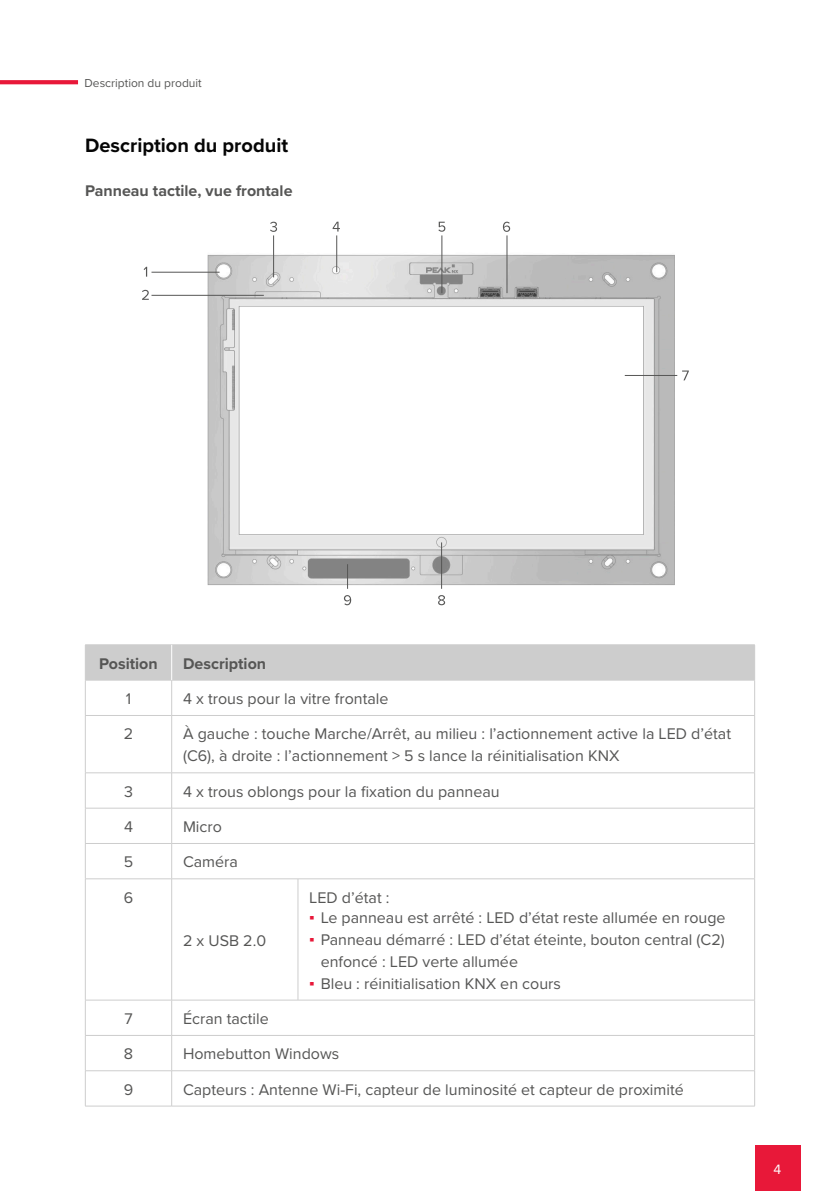
<style>
.page{position:relative;width:840px;height:1191px;background:#fff}
.page>*{position:absolute;margin:0;border:0;box-sizing:border-box;transform-origin:0 0}
.Überschrift_Ebene_1__95__Schwarz{font:700 20px "Proxima Nova";color:#050505}
.Tabelleninhalt{font:16px/22px "Proxima Nova";color:#565655}
.Überschrift_Ebene_2___80___Schwarz{font:700 16px "Proxima Nova";color:#565655}
.Tabellenkopf{font:700 16px "Proxima Nova";color:#565655}
.t1{font:14px "Proxima Nova";color:#fff}
.t2{font:12px "Proxima Nova";color:#565655}
.s1{font-family:"Verdana";color:#e81839}
</style>
<div class="page">
<div style="left:754px;top:1145px;width:45px;height:46px;background:#e81839"></div>
<svg style="left:0;top:80px;width:78px;height:4px"></svg>
<img style="left:191px;top:244px;width:498px;height:345px">
<hr style="left:336px;top:235px;width:1px;height:37px;background:#565655">
<hr style="left:441px;top:235px;width:1px;height:58px;background:#565655">
<hr style="left:273px;top:235px;width:1px;height:42px;background:#565655">
<hr style="left:441px;top:542px;width:1px;height:47px;background:#565655">
<svg style="left:347px;top:564px;width:1px;height:25px"></svg>
<hr style="left:624px;top:375px;width:53px;height:1px;background:#565655">
<hr style="left:506px;top:235px;width:1px;height:58px;background:#565655">
<hr style="left:151px;top:272px;width:68px;height:1px;background:#565655">
<hr style="left:151px;top:295px;width:113px;height:1px;background:#565655">
<svg style="left:143px;top:267px;width:4px;height:10px"></svg>
<svg style="left:142px;top:290px;width:7px;height:10px"></svg>
<svg style="left:270px;top:222px;width:7px;height:10px"></svg>
<svg style="left:332px;top:222px;width:8px;height:9px"></svg>
<svg style="left:438px;top:222px;width:7px;height:10px"></svg>
<svg style="left:502px;top:222px;width:8px;height:10px"></svg>
<svg style="left:681px;top:370px;width:7px;height:10px"></svg>
<svg style="left:438px;top:595px;width:7px;height:10px"></svg>
<svg style="left:344px;top:595px;width:7px;height:10px"></svg>
<div style="left:86px;top:645px;width:667px;height:35px;background:#cdcdcd"></div>
<svg style="left:86px;top:714px;width:667px;height:358px"></svg>
<hr style="left:171px;top:680px;width:1px;height:35px;background:#cdcdcd">
<hr style="left:85px;top:715px;width:86px;height:1px;background:#cdcdcd">
<hr style="left:171px;top:715px;width:127px;height:1px;background:#cdcdcd">
<hr style="left:171px;top:715px;width:1px;height:57px;background:#cdcdcd">
<hr style="left:298px;top:715px;width:456px;height:1px;background:#cdcdcd">
<hr style="left:85px;top:772px;width:86px;height:1px;background:#cdcdcd">
<hr style="left:171px;top:772px;width:127px;height:1px;background:#cdcdcd">
<hr style="left:171px;top:773px;width:1px;height:35px;background:#cdcdcd">
<hr style="left:298px;top:772px;width:456px;height:1px;background:#cdcdcd">
<hr style="left:85px;top:808px;width:86px;height:1px;background:#cdcdcd">
<hr style="left:171px;top:808px;width:127px;height:1px;background:#cdcdcd">
<hr style="left:171px;top:808px;width:1px;height:35px;background:#cdcdcd">
<hr style="left:298px;top:808px;width:456px;height:1px;background:#cdcdcd">
<hr style="left:85px;top:843px;width:86px;height:1px;background:#cdcdcd">
<hr style="left:171px;top:843px;width:127px;height:1px;background:#cdcdcd">
<hr style="left:171px;top:843px;width:1px;height:35px;background:#cdcdcd">
<hr style="left:298px;top:843px;width:456px;height:1px;background:#cdcdcd">
<hr style="left:85px;top:878px;width:86px;height:1px;background:#cdcdcd">
<hr style="left:171px;top:878px;width:127px;height:1px;background:#cdcdcd">
<hr style="left:171px;top:879px;width:1px;height:121px;background:#cdcdcd">
<hr style="left:298px;top:878px;width:456px;height:1px;background:#cdcdcd">
<hr style="left:85px;top:999px;width:86px;height:1px;background:#cdcdcd">
<hr style="left:171px;top:999px;width:127px;height:1px;background:#cdcdcd">
<hr style="left:171px;top:1000px;width:1px;height:35px;background:#cdcdcd">
<hr style="left:298px;top:999px;width:456px;height:1px;background:#cdcdcd">
<hr style="left:85px;top:1035px;width:86px;height:1px;background:#cdcdcd">
<hr style="left:171px;top:1035px;width:127px;height:1px;background:#cdcdcd">
<hr style="left:171px;top:1035px;width:1px;height:35px;background:#cdcdcd">
<hr style="left:298px;top:1035px;width:456px;height:1px;background:#cdcdcd">
<hr style="left:85px;top:1070px;width:86px;height:1px;background:#cdcdcd">
<hr style="left:171px;top:1070px;width:127px;height:1px;background:#cdcdcd">
<hr style="left:171px;top:1071px;width:1px;height:34px;background:#cdcdcd">
<hr style="left:298px;top:1070px;width:456px;height:1px;background:#cdcdcd">
<hr style="left:85px;top:680px;width:1px;height:35px;background:#cdcdcd">
<hr style="left:753px;top:680px;width:1px;height:35px;background:#cdcdcd">
<hr style="left:85px;top:715px;width:1px;height:57px;background:#cdcdcd">
<hr style="left:753px;top:715px;width:1px;height:57px;background:#cdcdcd">
<hr style="left:85px;top:773px;width:1px;height:35px;background:#cdcdcd">
<hr style="left:753px;top:773px;width:1px;height:35px;background:#cdcdcd">
<hr style="left:85px;top:808px;width:1px;height:35px;background:#cdcdcd">
<hr style="left:753px;top:808px;width:1px;height:35px;background:#cdcdcd">
<hr style="left:85px;top:843px;width:1px;height:35px;background:#cdcdcd">
<hr style="left:753px;top:843px;width:1px;height:35px;background:#cdcdcd">
<hr style="left:85px;top:879px;width:1px;height:121px;background:#cdcdcd">
<hr style="left:297px;top:879px;width:1px;height:121px;background:#cdcdcd">
<hr style="left:753px;top:879px;width:1px;height:121px;background:#cdcdcd">
<hr style="left:85px;top:1000px;width:1px;height:35px;background:#cdcdcd">
<hr style="left:753px;top:1000px;width:1px;height:35px;background:#cdcdcd">
<hr style="left:85px;top:1035px;width:1px;height:35px;background:#cdcdcd">
<hr style="left:753px;top:1035px;width:1px;height:35px;background:#cdcdcd">
<hr style="left:85px;top:1071px;width:1px;height:34px;background:#cdcdcd">
<hr style="left:753px;top:1071px;width:1px;height:34px;background:#cdcdcd">
<hr style="left:85px;top:1105px;width:86px;height:1px;background:#cdcdcd">
<hr style="left:171px;top:1105px;width:127px;height:1px;background:#cdcdcd">
<hr style="left:298px;top:1105px;width:456px;height:1px;background:#cdcdcd">
<hr style="left:85px;top:644px;width:86px;height:1px;background:#cdcdcd">
<hr style="left:85px;top:645px;width:1px;height:35px;background:#cdcdcd">
<hr style="left:171px;top:644px;width:127px;height:1px;background:#cdcdcd">
<hr style="left:298px;top:644px;width:456px;height:1px;background:#cdcdcd">
<hr style="left:753px;top:645px;width:1px;height:35px;background:#cdcdcd">
<hr style="left:85px;top:680px;width:86px;height:1px;background:#cdcdcd">
<hr style="left:171px;top:680px;width:127px;height:1px;background:#cdcdcd">
<hr style="left:298px;top:680px;width:456px;height:1px;background:#cdcdcd">
<hr style="left:171px;top:645px;width:1px;height:35px;background:#fff">
<p class="t2" style="left:84px;top:74px;width:119px">Description du produit</p>
<p class="Überschrift_Ebene_1__95__Schwarz" style="left:85px;top:131px;width:204px">Description du produit</p>
<p class="Überschrift_Ebene_2___80___Schwarz" style="left:85px;top:179px;width:209px">Panneau tactile, vue frontale</p>
<p class="Tabellenkopf" style="left:99px;top:651px;width:60px">Position</p>
<p class="Tabellenkopf" style="left:183px;top:651px;width:85px">Description</p>
<p class="Tabelleninhalt" style="left:126px;top:687px;width:7px">1</p>
<p class="Tabelleninhalt" style="left:183px;top:687px;width:207px">4 x trous pour la vitre frontale</p>
<p class="Tabelleninhalt" style="left:124px;top:722px;width:11px">2</p>
<p class="Tabelleninhalt" style="left:183px;top:722px;width:549px">À gauche : touche Marche/Arrêt, au milieu : l’actionnement active la LED d’état (C6), à droite : l’actionnement &gt; 5 s lance la réinitialisation KNX</p>
<p class="Tabelleninhalt" style="left:124px;top:779px;width:10px">3</p>
<p class="Tabelleninhalt" style="left:183px;top:779px;width:318px">4 x trous oblongs pour la fixation du panneau</p>
<p class="Tabelleninhalt" style="left:124px;top:815px;width:10px">4</p>
<p class="Tabelleninhalt" style="left:183px;top:815px;width:40px">Micro</p>
<p class="Tabelleninhalt" style="left:124px;top:850px;width:11px">5</p>
<p class="Tabelleninhalt" style="left:183px;top:850px;width:56px">Caméra</p>
<p class="Tabelleninhalt" style="left:124px;top:885px;width:11px">6</p>
<p class="Tabelleninhalt" style="left:183px;top:928px;width:85px">2 x USB 2.0</p>
<p class="Tabelleninhalt" style="left:309px;top:885px;width:82px">LED d’état :</p>
<p class="Tabelleninhalt" style="left:309px;top:905px;width:417px"><span class="s1">▪</span> Le panneau est arrêté : LED d’état reste allumée en rouge</p>
<p class="Tabelleninhalt" style="left:320px;top:927px;width:405px;text-indent:-11px"><span class="s1">▪</span> Panneau démarré : LED d’état éteinte, bouton central (C2) enfoncé : LED verte allumée</p>
<p class="Tabelleninhalt" style="left:309px;top:971px;width:253px"><span class="s1">▪</span> Bleu : réinitialisation KNX en cours</p>
<p class="Tabelleninhalt" style="left:124px;top:1007px;width:10px">7</p>
<p class="Tabelleninhalt" style="left:183px;top:1007px;width:87px">Écran tactile</p>
<p class="Tabelleninhalt" style="left:124px;top:1042px;width:11px">8</p>
<p class="Tabelleninhalt" style="left:183px;top:1042px;width:158px">Homebutton Windows</p>
<p class="Tabelleninhalt" style="left:124px;top:1077px;width:11px">9</p>
<p class="Tabelleninhalt" style="left:183px;top:1077px;width:502px">Capteurs : Antenne Wi-Fi, capteur de luminosité et capteur de proximité</p>
<p class="t1" style="left:773px;top:1159px;width:9px">4</p>
</div>
